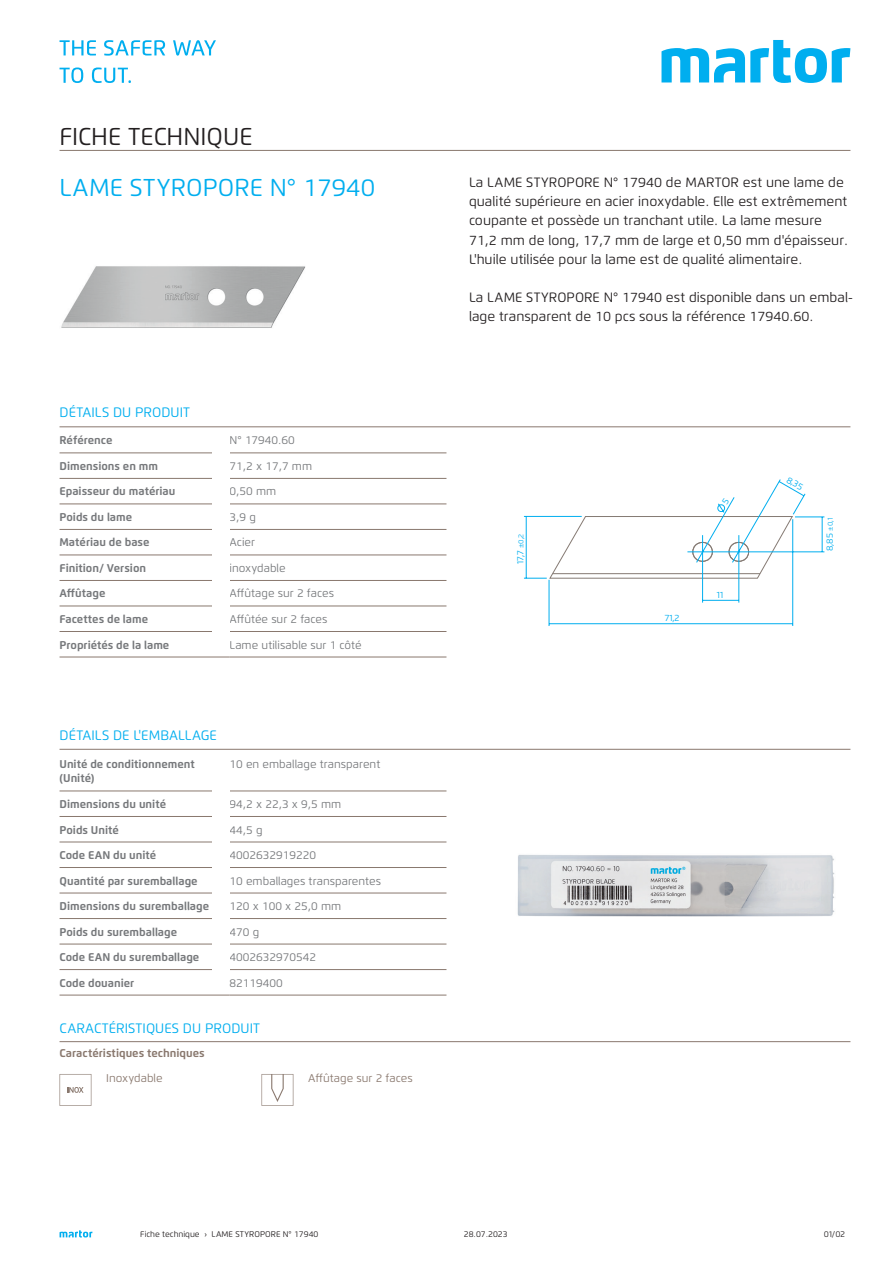
<style>
.page{position:relative;width:893px;height:1263px;background:#fff}
.page>*{position:absolute;margin:0;border:0;box-sizing:border-box;transform-origin:0 0}
.t1{font:24.3px "Flexo";color:#00aeef}
.t2{font:24.3px "Flexo";color:#231f20}
.t3{font:13.65px "Flexo";color:#00aeef}
.t4{font:13.5px/19.2px "Flexo";color:#231f20}
.t5{font:700 11.25px/14.9px "Flexo";color:#76787b}
.t6{font:11.25px "Flexo";color:#76787b}
.t7{font:11.25px "Flexo";color:#89786e}
.t8{font:700 11.25px "Flexo";color:#89786e}
.t9{font:9px "Flexo";color:#00aeef}
.t10{font:8.25px "Flexo";color:#231f20}
.s1{font-size:7.2px}
</style>
<div class="page">
<svg style="left:60px;top:1230px;width:32px;height:7px"></svg>
<hr style="left:60px;top:426px;width:790px;height:1px;background:#89786e">
<hr style="left:60px;top:150px;width:790px;height:1px;background:#89786e">
<svg style="left:661px;top:40px;width:189px;height:43px"></svg>
<svg style="left:60px;top:40px;width:36px;height:15px"></svg>
<svg style="left:104px;top:40px;width:61px;height:16px"></svg>
<svg style="left:173px;top:40px;width:43px;height:16px"></svg>
<svg style="left:60px;top:68px;width:23px;height:15px"></svg>
<svg style="left:92px;top:68px;width:39px;height:15px"></svg>
<hr style="left:230px;top:657px;width:216px;height:1px;background:#89786e">
<hr style="left:60px;top:657px;width:170px;height:1px;background:#89786e">
<hr style="left:230px;top:631px;width:216px;height:1px;background:#89786e">
<hr style="left:60px;top:631px;width:170px;height:1px;background:#89786e">
<hr style="left:230px;top:606px;width:216px;height:1px;background:#89786e">
<hr style="left:60px;top:606px;width:170px;height:1px;background:#89786e">
<hr style="left:230px;top:580px;width:216px;height:1px;background:#89786e">
<hr style="left:60px;top:580px;width:170px;height:1px;background:#89786e">
<hr style="left:230px;top:555px;width:216px;height:1px;background:#89786e">
<hr style="left:60px;top:555px;width:170px;height:1px;background:#89786e">
<hr style="left:230px;top:529px;width:216px;height:1px;background:#89786e">
<hr style="left:60px;top:529px;width:170px;height:1px;background:#89786e">
<hr style="left:230px;top:503px;width:216px;height:1px;background:#89786e">
<hr style="left:60px;top:503px;width:170px;height:1px;background:#89786e">
<hr style="left:230px;top:478px;width:216px;height:1px;background:#89786e">
<hr style="left:60px;top:478px;width:170px;height:1px;background:#89786e">
<hr style="left:230px;top:452px;width:216px;height:1px;background:#89786e">
<hr style="left:60px;top:452px;width:170px;height:1px;background:#89786e">
<div style="left:213px;top:429px;width:17px;height:220px;background:#fff"></div>
<hr style="left:60px;top:749px;width:790px;height:1px;background:#89786e">
<hr style="left:230px;top:995px;width:216px;height:1px;background:#89786e">
<hr style="left:60px;top:995px;width:170px;height:1px;background:#89786e">
<hr style="left:230px;top:969px;width:216px;height:1px;background:#89786e">
<hr style="left:60px;top:969px;width:170px;height:1px;background:#89786e">
<hr style="left:230px;top:944px;width:216px;height:1px;background:#89786e">
<hr style="left:60px;top:944px;width:170px;height:1px;background:#89786e">
<hr style="left:230px;top:918px;width:216px;height:1px;background:#89786e">
<hr style="left:60px;top:918px;width:170px;height:1px;background:#89786e">
<hr style="left:230px;top:893px;width:216px;height:1px;background:#89786e">
<hr style="left:60px;top:893px;width:170px;height:1px;background:#89786e">
<hr style="left:230px;top:867px;width:216px;height:1px;background:#89786e">
<hr style="left:60px;top:867px;width:170px;height:1px;background:#89786e">
<hr style="left:230px;top:842px;width:216px;height:1px;background:#89786e">
<hr style="left:60px;top:842px;width:170px;height:1px;background:#89786e">
<hr style="left:230px;top:816px;width:216px;height:1px;background:#89786e">
<hr style="left:60px;top:816px;width:170px;height:1px;background:#89786e">
<hr style="left:230px;top:790px;width:216px;height:1px;background:#89786e">
<hr style="left:60px;top:790px;width:170px;height:1px;background:#89786e">
<div style="left:213px;top:752px;width:17px;height:220px;background:#fff"></div>
<hr style="left:60px;top:1041px;width:790px;height:1px;background:#89786e">
<svg style="left:60px;top:1074px;width:31px;height:32px"></svg>
<svg style="left:261px;top:1074px;width:32px;height:32px"></svg>
<img style="left:61px;top:266px;width:244px;height:62px">
<img style="left:517px;top:855px;width:318px;height:62px">
<svg style="left:523px;top:479px;width:302px;height:147px"></svg>
<h1 class="t2" style="left:60px;top:121px;width:194px">FICHE TECHNIQUE</h1>
<h1 class="t1" style="left:60px;top:172px;width:317px">LAME STYROPORE N° 17940</h1>
<p class="t3" style="left:60px;top:404px;width:132px">DÉTAILS DU PRODUIT</p>
<p class="t5" style="left:60px;top:433px;width:55px">Référence</p>
<p class="t6" style="left:230px;top:434px;width:67px">N° 17940.60</p>
<p class="t5" style="left:60px;top:458px;width:100px">Dimensions en mm</p>
<p class="t6" style="left:230px;top:459px;width:84px">71,2 x 17,7 mm</p>
<p class="t5" style="left:60px;top:484px;width:117px">Epaisseur du matériau</p>
<p class="t6" style="left:230px;top:485px;width:48px">0,50 mm</p>
<p class="t5" style="left:60px;top:509px;width:74px">Poids du lame</p>
<p class="t6" style="left:230px;top:510px;width:28px">3,9 g</p>
<p class="t5" style="left:60px;top:535px;width:91px">Matériau de base</p>
<p class="t6" style="left:230px;top:536px;width:27px">Acier</p>
<p class="t5" style="left:60px;top:560px;width:88px">Finition/ Version</p>
<p class="t6" style="left:230px;top:561px;width:58px">inoxydable</p>
<p class="t5" style="left:60px;top:586px;width:47px">Affûtage</p>
<p class="t6" style="left:230px;top:587px;width:106px">Affûtage sur 2 faces</p>
<p class="t5" style="left:60px;top:612px;width:90px">Facettes de lame</p>
<p class="t6" style="left:230px;top:612px;width:99px">Affûtée sur 2 faces</p>
<p class="t5" style="left:60px;top:637px;width:111px">Propriétés de la lame</p>
<p class="t6" style="left:230px;top:638px;width:134px">Lame utilisable sur 1 côté</p>
<p class="t3" style="left:60px;top:727px;width:159px">DÉTAILS DE L'EMBALLAGE</p>
<p class="t5" style="left:60px;top:756px;width:137px">Unité de conditionnement (Unité)</p>
<p class="t6" style="left:230px;top:757px;width:152px">10 en emballage transparent</p>
<p class="t5" style="left:60px;top:796px;width:108px">Dimensions du unité</p>
<p class="t6" style="left:230px;top:797px;width:113px">94,2 x 22,3 x 9,5 mm</p>
<p class="t5" style="left:60px;top:822px;width:61px">Poids Unité</p>
<p class="t6" style="left:230px;top:823px;width:35px">44,5 g</p>
<p class="t5" style="left:60px;top:847px;width:98px">Code EAN du unité</p>
<p class="t6" style="left:230px;top:848px;width:88px">4002632919220</p>
<p class="t5" style="left:60px;top:873px;width:140px">Quantité par suremballage</p>
<p class="t6" style="left:230px;top:874px;width:153px">10 emballages transparentes</p>
<p class="t5" style="left:60px;top:899px;width:151px">Dimensions du suremballage</p>
<p class="t6" style="left:230px;top:899px;width:113px">120 x 100 x 25,0 mm</p>
<p class="t5" style="left:60px;top:924px;width:119px">Poids du suremballage</p>
<p class="t6" style="left:230px;top:925px;width:31px">470 g</p>
<p class="t5" style="left:60px;top:950px;width:141px">Code EAN du suremballage</p>
<p class="t6" style="left:230px;top:950px;width:88px">4002632970542</p>
<p class="t5" style="left:60px;top:975px;width:76px">Code douanier</p>
<p class="t6" style="left:230px;top:976px;width:55px">82119400</p>
<p class="t3" style="left:60px;top:1020px;width:202px">CARACTÉRISTIQUES DU PRODUIT</p>
<p class="t8" style="left:60px;top:1046px;width:147px">Caractéristiques techniques</p>
<p class="t7" style="left:106px;top:1071px;width:58px">Inoxydable</p>
<p class="t7" style="left:308px;top:1071px;width:106px">Affûtage sur 2 faces</p>
<p class="t4" style="left:469px;top:173px;width:380px">La LAME STYROPORE N° 17940 de MARTOR est une lame de qualité supérieure en acier inoxydable. Elle est extrêmement coupante et possède un tranchant utile. La lame mesure 71,2 mm de long, 17,7 mm de large et 0,50 mm d'épaisseur.<br>L'huile utilisée pour la lame est de qualité alimentaire.</p>
<p class="t4" style="left:469px;top:288px;width:386px">La LAME STYROPORE N° 17940 est disponible dans un embal&shy;lage transparent de 10 pcs sous la référence 17940.60.</p>
<p class="t9" style="left:515px;top:564px;width:32px;rotate:-90deg">17,7 <span class="s1">±0,2</span></p>
<p class="t9" style="left:665px;top:612px;width:16px">71,2</p>
<p class="t9" style="left:717px;top:589px;width:8px">11</p>
<p class="t9" style="left:790px;top:474px;width:19px;rotate:30deg">8,35</p>
<p class="t9" style="left:824px;top:551px;width:35px;rotate:-90deg">8,85 <span class="s1">±0,1</span></p>
<p class="t10" style="left:140px;top:1229px;width:180px">Fiche technique › LAME STYROPORE N° 17940</p>
<p class="t10" style="left:464px;top:1229px;width:45px">28.07.2023</p>
<p class="t10" style="left:824px;top:1230px;width:23px">01/02</p>
</div>
